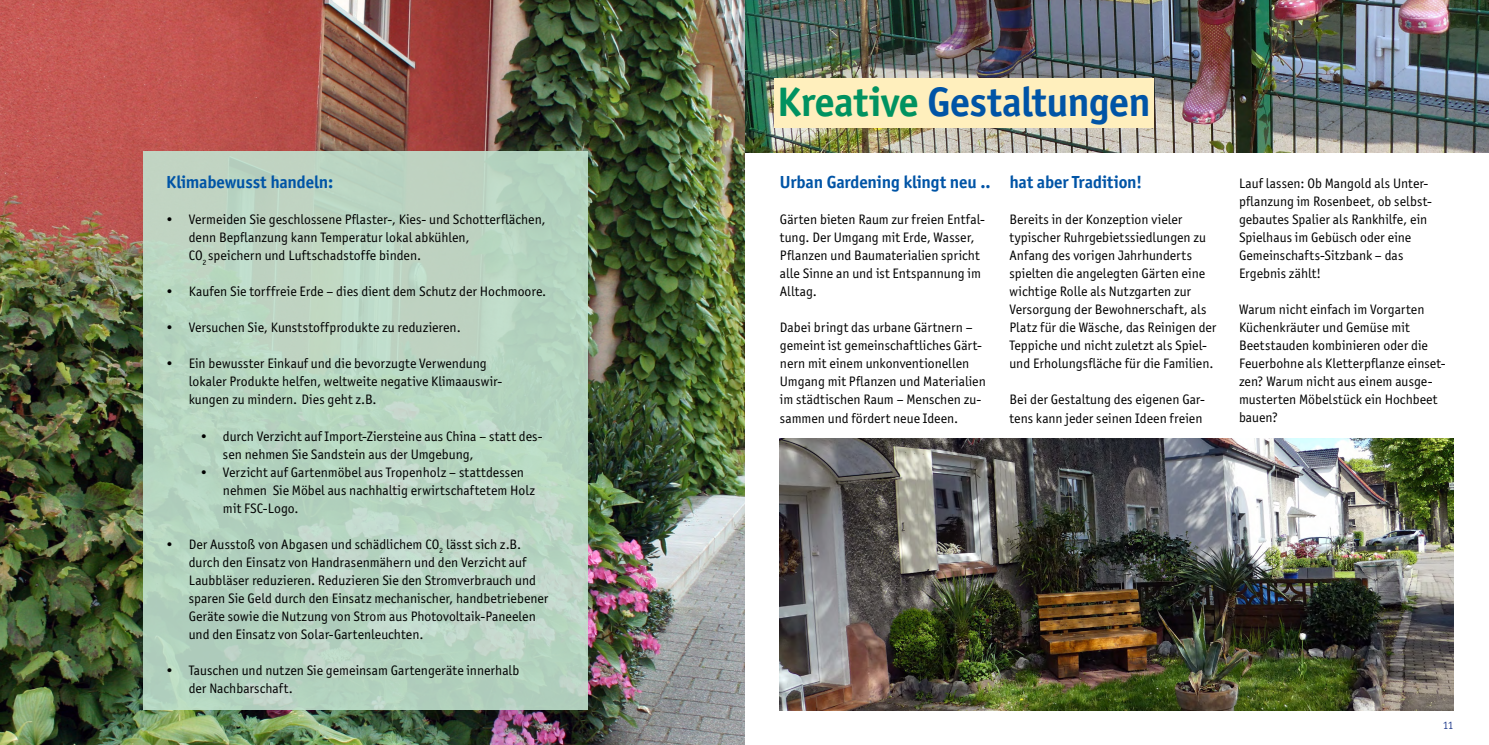
<style>
.page{position:relative;width:1489px;height:745px;background:#fff}
.page>*{position:absolute;margin:0;border:0;box-sizing:border-box;transform-origin:0 0}
.t1{font:700 41.25px "Officina Sans ITC Std";letter-spacing:-.01em;color:#0054a6}
.t2{font:700 17.5px "Officina Sans ITC Std";letter-spacing:-.01em;color:#0054a6}
.t3{font:13.75px/18px "Officina Sans ITC Std";letter-spacing:.005em;color:#000}
.t4{font:11.25px "Officina Sans ITC Std";color:#25408f}
.s1{color:#009260}
</style>
<div class="page">
<img style="left:744px;top:0;width:744px;height:152px">
<img style="left:0;top:0;width:744px;height:744px">
<svg style="left:143px;top:151px;width:444px;height:558px;background:#b8d4c1"></svg>
<div style="left:774px;top:78px;width:379px;height:50px;background:#ffefbd"></div>
<img style="left:780px;top:438px;width:673px;height:272px">
<p class="t2" style="left:166px;top:171px;width:168px">Klimabewusst handeln:</p>
<p class="t3" style="left:189px;top:210px;width:358px;text-indent:-22px">• Vermeiden Sie geschlossene Pflaster-, Kies- und Schotterflächen, denn Bepflanzung kann Temperatur lokal abkühlen,<br>CO<sub>2</sub> speichern und Luftschadstoffe binden.</p>
<p class="t3" style="left:166px;top:282px;width:381px">• Kaufen Sie torffreie Erde – dies dient dem Schutz der Hochmoore.</p>
<p class="t3" style="left:166px;top:318px;width:296px">• Versuchen Sie, Kunststoffprodukte zu reduzieren.</p>
<p class="t3" style="left:189px;top:354px;width:315px;text-indent:-22px">• Ein bewusster Einkauf und die bevorzugte Verwendung lokaler Produkte helfen, weltweite negative Klimaauswir&shy;kungen zu mindern. Dies geht z.B.</p>
<p class="t3" style="left:223px;top:426px;width:321px;text-indent:-22px">• durch Verzicht auf Import-Ziersteine aus China – statt des&shy;sen nehmen Sie Sandstein aus der Umgebung,</p>
<p class="t3" style="left:223px;top:462px;width:314px;text-indent:-22px">• Verzicht auf Gartenmöbel aus Tropenholz – stattdessen nehmen Sie Möbel aus nachhaltig erwirtschaftetem Holz mit FSC-Logo.</p>
<p class="t3" style="left:189px;top:534px;width:361px;text-indent:-23px">• Der Ausstoß von Abgasen und schädlichem CO<sub>2</sub> lässt sich z.B. durch den Einsatz von Handrasenmähern und den Verzicht auf Laubbläser reduzieren. Reduzieren Sie den Stromverbrauch und sparen Sie Geld durch den Einsatz mechanischer, handbetriebener Geräte sowie die Nutzung von Strom aus Photovoltaik-Paneelen und den Einsatz von Solar-Gartenleuchten.</p>
<p class="t3" style="left:189px;top:660px;width:332px;text-indent:-22px">• Tauschen und nutzen Sie gemeinsam Gartengeräte innerhalb der Nachbarschaft.</p>
<h1 class="t1" style="left:777px;top:76px;width:375px"><span class="s1">Kreative</span> Gestaltungen</h1>
<p class="t2" style="left:780px;top:171px;width:212px">Urban Gardening klingt neu ..</p>
<p class="t3" style="left:780px;top:210px;width:207px">Gärten bieten Raum zur freien Entfal&shy;tung. Der Umgang mit Erde, Wasser,<br>Pflanzen und Baumaterialien spricht alle Sinne an und ist Entspannung im<br>Alltag.</p>
<p class="t3" style="left:780px;top:318px;width:207px">Dabei bringt das urbane Gärtnern – gemeint ist gemeinschaftliches Gärt&shy;nern mit einem unkonventionellen Umgang mit Pflanzen und Materialien im städtischen Raum – Menschen zu&shy;sammen und fördert neue Ideen.</p>
<p class="t2" style="left:1009px;top:171px;width:134px">hat aber Tradition!</p>
<p class="t3" style="left:1009px;top:210px;width:208px">Bereits in der Konzeption vieler typischer Ruhrgebietssiedlungen zu Anfang des vorigen Jahrhunderts spielten die angelegten Gärten eine wichtige Rolle als Nutzgarten zur Versorgung der Bewohnerschaft, als Platz für die Wäsche, das Reinigen der Teppiche und nicht zuletzt als Spiel&shy;und Erholungsfläche für die Familien.</p>
<p class="t3" style="left:1009px;top:390px;width:197px">Bei der Gestaltung des eigenen Gar&shy;tens kann jeder seinen Ideen freien</p>
<p class="t3" style="left:1238px;top:174px;width:194px">Lauf lassen: Ob Mangold als Unter&shy;pflanzung im Rosenbeet, ob selbst&shy;gebautes Spalier als Rankhilfe, ein<br>Spielhaus im Gebüsch oder eine<br>Gemeinschafts-Sitzbank – das<br>Ergebnis zählt!</p>
<p class="t3" style="left:1238px;top:300px;width:208px">Warum nicht einfach im Vorgarten<br>Küchenkräuter und Gemüse mit<br>Beetstauden kombinieren oder die<br>Feuerbohne als Kletterpflanze einset&shy;zen? Warum nicht aus einem ausge&shy;musterten Möbelstück ein Hochbeet bauen?</p>
<p class="t4" style="left:1442px;top:718px;width:12px">11</p>
</div>
